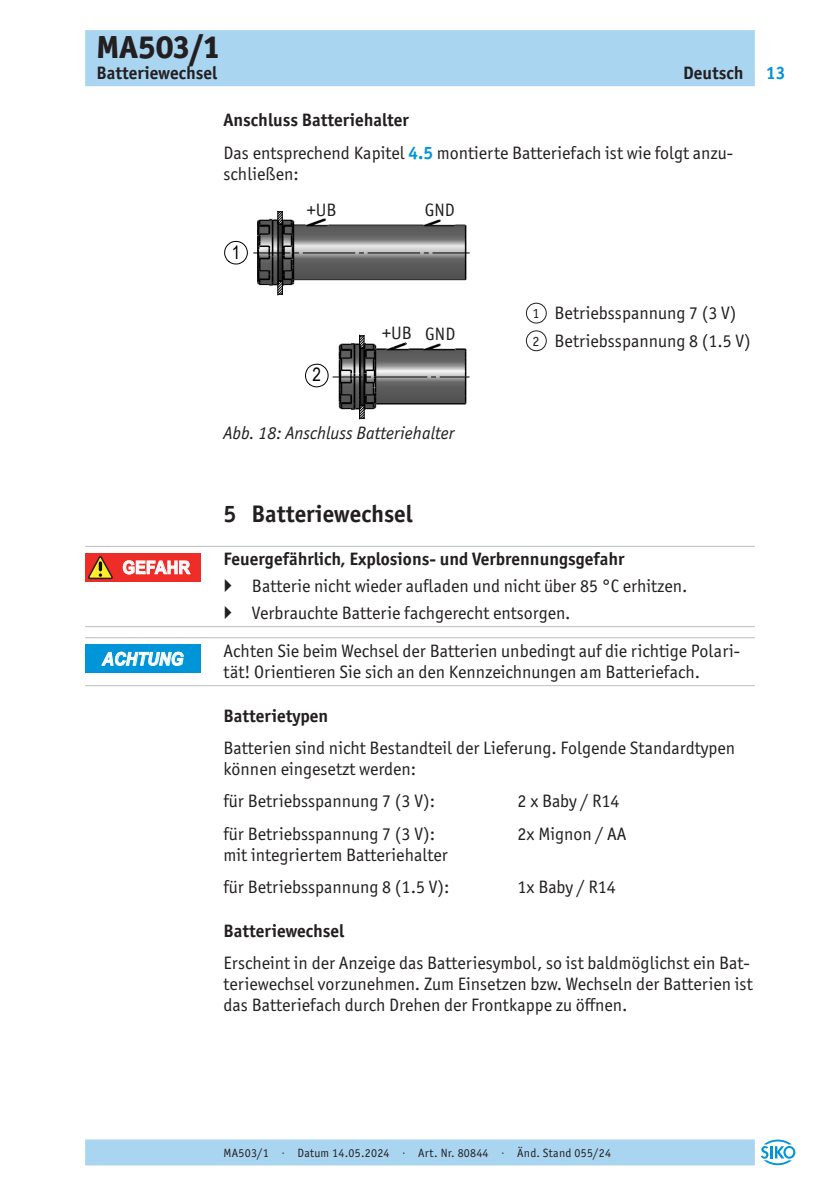
<style>
.page{position:relative;width:840px;height:1191px;background:#fff}
.page>*{position:absolute;margin:0;border:0;box-sizing:border-box;transform-origin:0 0}
.t1{font:800 32px "Officina Sans ITC Pro";color:#231f20}
.t2{font:700 24px "Officina Sans ITC Pro";color:#231f20}
._03__Fliesstext{font:18px/21px "Officina Sans ITC Pro";color:#231f20}
._03__Fliesstext_Linien-oben_unten{font:18px/21px "Officina Sans ITC Pro";color:#231f20}
._02__Ueberschrift_Linie-oben{font:700 18px "Officina Sans ITC Pro";color:#231f20}
._02__Ueberschrift{font:700 18px "Officina Sans ITC Pro";color:#231f20}
._04__Fliesstext_Bildlegende{font:18px "Officina Sans ITC Pro";color:#231f20}
.t3{font:italic 18px "Officina Sans ITC Pro";color:#231f20}
._03__Fliesstext_Tabelle{font:18px "Officina Sans ITC Pro";color:#231f20}
.t4{font:italic 700 18px "Arial";color:#fff;scale:.9 1}
.t5{font:700 18px "Arial";color:#fff;scale:.9 1}
.t6{font:700 18px "Officina Sans ITC Pro";color:#0095d9}
._04__Zahl_Bildlegende{font:14px "Officina Sans ITC Pro";color:#231f20}
.t7{font:12px "Officina Sans ITC Pro";letter-spacing:.02em;color:#231f20}
.s1{font-weight:700;color:#0095d9}
</style>
<div class="page">
<div style="left:85px;top:30px;width:669px;height:56px;background:#aad5f1"></div>
<div style="left:85px;top:1139px;width:669px;height:26px;background:#aad5f1"></div>
<svg style="left:761px;top:1139px;width:33px;height:26px"></svg>
<hr style="left:85px;top:546px;width:669px;height:1px;background:#bcbdc0">
<hr style="left:85px;top:626px;width:669px;height:1px;background:#bcbdc0">
<hr style="left:85px;top:637px;width:669px;height:1px;background:#bcbdc0">
<hr style="left:85px;top:685px;width:669px;height:1px;background:#bcbdc0">
<div style="left:526px;top:303px;width:20px;height:20px;border:1px solid #231f20;border-radius:50%"></div>
<div style="left:526px;top:331px;width:20px;height:20px;border:1px solid #231f20;border-radius:50%"></div>
<img style="left:233px;top:210px;width:236px;height:210px">
<svg style="left:277px;top:211px;width:6px;height:14px"></svg>
<svg style="left:277px;top:281px;width:6px;height:14px"></svg>
<svg style="left:359px;top:335px;width:6px;height:14px"></svg>
<svg style="left:359px;top:405px;width:5px;height:14px"></svg>
<hr style="left:253px;top:253px;width:37px;height:1px;background:#000">
<hr style="left:303px;top:253px;width:52px;height:1px;background:#000">
<hr style="left:368px;top:253px;width:51px;height:1px;background:#000">
<hr style="left:432px;top:253px;width:37px;height:1px;background:#000">
<hr style="left:375px;top:377px;width:52px;height:1px;background:#000">
<svg style="left:431px;top:377px;width:38px;height:1px"></svg>
<div style="left:85px;top:553px;width:116px;height:28px;background:#ee2d28"></div>
<svg style="left:123px;top:560px;width:67px;height:14px"></svg>
<svg style="left:87px;top:556px;width:26px;height:24px"></svg>
<div style="left:85px;top:644px;width:116px;height:28px;background:#0095d9"></div>
<svg style="left:102px;top:652px;width:81px;height:13px"></svg>
<svg style="left:224px;top:241px;width:23px;height:23px"></svg>
<svg style="left:305px;top:364px;width:65px;height:23px"></svg>
<h1 class="t1" style="left:96px;top:26px;width:123px">MA503/1</h1>
<p class="_02__Ueberschrift_Linie-oben" style="left:96px;top:62px;width:122px">Batteriewechsel</p>
<p class="_02__Ueberschrift_Linie-oben" style="left:682px;top:62px;width:62px">Deutsch</p>
<p class="_02__Ueberschrift" style="left:223px;top:109px;width:187px">Anschluss Batteriehalter</p>
<p class="_03__Fliesstext" style="left:223px;top:142px;width:510px">Das entsprechend Kapitel <span class="s1">4.5</span> montierte Batteriefach ist wie folgt anzu&shy;schließen:</p>
<p class="_03__Fliesstext_Tabelle" style="left:306px;top:199px;width:31px">+UB</p>
<p class="_03__Fliesstext_Tabelle" style="left:424px;top:199px;width:32px">GND</p>
<p class="t6" style="left:765px;top:62px;width:21px">13</p>
<p class="t5" style="left:122px;top:555px;width:77px">GEFAHR</p>
<p class="t4" style="left:102px;top:647px;width:92px">ACHTUNG</p>
<p class="_03__Fliesstext_Tabelle" style="left:382px;top:322px;width:31px">+UB</p>
<p class="_03__Fliesstext_Tabelle" style="left:425px;top:323px;width:32px">GND</p>
<p class="t3" style="left:223px;top:423px;width:232px">Abb. 18: Anschluss Batteriehalter</p>
<p class="_04__Zahl_Bildlegende" style="left:532px;top:305px;width:8px">1</p>
<p class="_04__Fliesstext_Bildlegende" style="left:554px;top:303px;width:183px">Betriebsspannung 7 (3 V)</p>
<p class="_04__Zahl_Bildlegende" style="left:532px;top:333px;width:8px">2</p>
<p class="_04__Fliesstext_Bildlegende" style="left:554px;top:330px;width:198px">Betriebsspannung 8 (1.5 V)</p>
<p class="t2" style="left:223px;top:499px;width:190px">5 Batteriewechsel</p>
<p class="_02__Ueberschrift_Linie-oben" style="left:223px;top:548px;width:402px">Feuergefährlich, Explosions- und Verbrennungsgefahr</p>
<p class="_03__Fliesstext" style="left:252px;top:575px;width:436px">Batterie nicht wieder aufladen und nicht über 85 °C erhitzen.</p>
<p class="_03__Fliesstext" style="left:252px;top:602px;width:320px">Verbrauchte Batterie fachgerecht entsorgen.</p>
<p class="_03__Fliesstext_Linien-oben_unten" style="left:223px;top:640px;width:517px">Achten Sie beim Wechsel der Batterien unbedingt auf die richtige Polari&shy;tät! Orientieren Sie sich an den Kennzeichnungen am Batteriefach.</p>
<p class="_02__Ueberschrift" style="left:223px;top:704px;width:106px">Batterietypen</p>
<p class="_03__Fliesstext" style="left:223px;top:737px;width:512px">Batterien sind nicht Bestandteil der Lieferung. Folgende Standardtypen können eingesetzt werden:</p>
<p class="_03__Fliesstext" style="left:223px;top:790px;width:213px">für Betriebsspannung 7 (3 V):</p>
<p class="_03__Fliesstext" style="left:517px;top:790px;width:103px">2 x Baby / R14</p>
<p class="_03__Fliesstext" style="left:223px;top:823px;width:213px">für Betriebsspannung 7 (3 V):</p>
<p class="_03__Fliesstext" style="left:517px;top:823px;width:110px">2x Mignon / AA</p>
<p class="_03__Fliesstext" style="left:223px;top:844px;width:225px">mit integriertem Batteriehalter</p>
<p class="_03__Fliesstext" style="left:223px;top:876px;width:227px">für Betriebsspannung 8 (1.5 V):</p>
<p class="_03__Fliesstext" style="left:517px;top:876px;width:100px">1x Baby / R14</p>
<p class="_02__Ueberschrift" style="left:223px;top:919px;width:122px">Batteriewechsel</p>
<p class="_03__Fliesstext" style="left:223px;top:952px;width:530px">Erscheint in der Anzeige das Batteriesymbol, so ist baldmöglichst ein Bat&shy;teriewechsel vorzunehmen. Zum Einsetzen bzw. Wechseln der Batterien ist das Batteriefach durch Drehen der Frontkappe zu öffnen.</p>
<p class="t7" style="left:223px;top:1145px;width:389px">MA503/1 · Datum 14.05.2024 · Art. Nr. 80844 · Änd. Stand 055/24</p>
</div>
